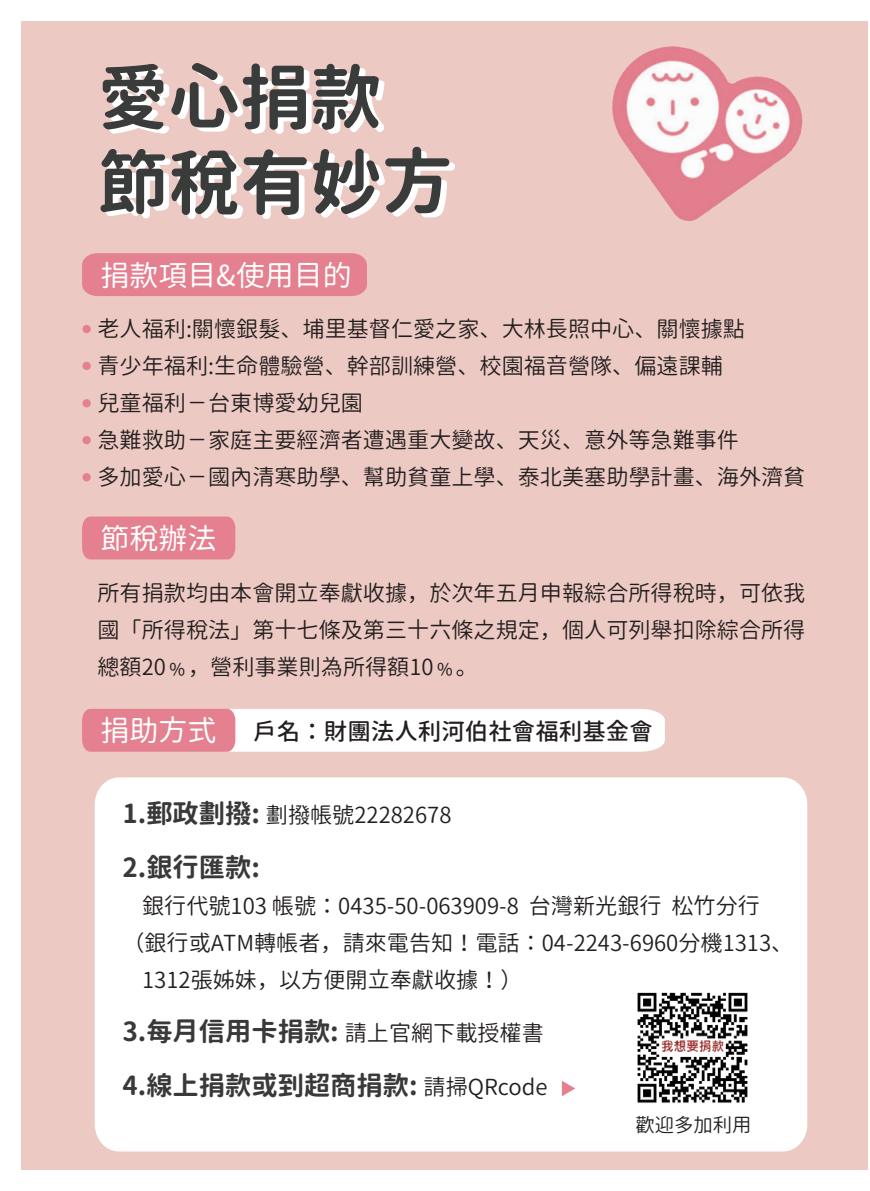
<style>
.page{position:relative;width:870px;height:1191px;background:#fff}
.page>*{position:absolute;margin:0;border:0;box-sizing:border-box;transform-origin:0 0}
.t1{font:700 71.1px/85.2px "Gen Jyuu Gothic";color:#3a3b3b}
.t2{font:28.95px "Gen Jyuu Gothic";color:#fff}
.t3{font:700 26.25px/53.6px "Gen Jyuu Gothic";color:#39393a}
.t4{font:500 23.55px "Gen Jyuu Gothic";color:#231f20}
.t5{font:22.05px/36.9px "Gen Jyuu Gothic";color:#231f20;text-align:justify}
.t6{font:19.35px "Gen Jyuu Gothic";color:#231f20}
.s1{font-weight:700;font-size:26.25px;color:#39393a}
.s2{font-weight:400;font-size:22.05px;color:#231f20}
</style>
<div class="page">
<div style="left:21px;top:21px;width:847px;height:1148px;background:#ecc9c2"></div>
<img style="left:612px;top:46px;width:191px;height:175px">
<div style="left:82px;top:253px;width:285px;height:43px;background:#e4808f"></div>
<div style="left:82px;top:516px;width:153px;height:43px;background:#e4808f"></div>
<div style="left:82px;top:325px;width:9px;height:8px;background:#e4808f;border-radius:50%"></div>
<div style="left:82px;top:362px;width:9px;height:8px;background:#e4808f;border-radius:50%"></div>
<div style="left:82px;top:436px;width:9px;height:8px;background:#e4808f;border-radius:50%"></div>
<div style="left:82px;top:473px;width:9px;height:8px;background:#e4808f;border-radius:50%"></div>
<div style="left:82px;top:399px;width:9px;height:8px;background:#e4808f;border-radius:50%"></div>
<svg style="left:82px;top:709px;width:583px;height:42px;background:#f7dde1"></svg>
<div style="left:95px;top:777px;width:712px;height:374px;background:#fff"></div>
<img style="left:635px;top:990px;width:114px;height:114px">
<svg style="left:562px;top:1080px;width:13px;height:16px"></svg>
<p class="t1" style="left:97px;top:53px;width:357px">愛心捐款節稅有妙方</p>
<p class="t2" style="left:100px;top:254px;width:253px">捐款項目&amp;使用目的</p>
<p class="t5" style="left:97px;top:310px;width:709px;text-align:left">老人福利:關懷銀髮、埔里基督仁愛之家、大林長照中心、關懷據點<br>青少年福利:生命體驗營、幹部訓練營、校園福音營隊、偏遠課輔<br>兒童福利－台東博愛幼兒園<br>急難救助－家庭主要經濟者遭遇重大變故、天災、意外等急難事件<br>多加愛心－國內清寒助學、幫助貧童上學、泰北美塞助學計畫、海外濟貧</p>
<p class="t2" style="left:100px;top:517px;width:117px">節稅辦法</p>
<p class="t5" style="left:97px;top:574px;width:709px">所有捐款均由本會開立奉獻收據，於次年五月申報綜合所得稅時，可依我國「所得稅法」第十七條及第三十六條之規定，個人可列舉扣除綜合所得總額20﹪，營利事業則為所得額10﹪。</p>
<p class="t2" style="left:100px;top:710px;width:117px">捐助方式</p>
<p class="t4" style="left:253px;top:714px;width:401px">戶名：財團法人利河伯社會福利基金會</p>
<p class="t5" style="left:122px;top:796px;width:331px"><span class="s1">1.郵政劃撥:</span> 劃撥帳號22282678</p>
<p class="t3" style="left:122px;top:840px;width:139px">2.銀行匯款:</p>
<p class="t5" style="left:142px;top:887px;width:619px">銀行代號103 帳號：0435-50-063909-8 台灣新光銀行 松竹分行</p>
<p class="t5" style="left:122px;top:923px;width:672px">（銀行或ATM轉帳者，請來電告知！電話：04-2243-6960分機1313、</p>
<p class="t5" style="left:142px;top:960px;width:382px">1312張姊妹，以方便開立奉獻收據！）</p>
<p class="t3" style="left:122px;top:1004px;width:427px">3.每月信用卡捐款: <span class="s2">請上官網下載授權書<br></span>4.線上捐款或到超商捐款: <span class="s2">請掃QRcode</span></p>
<p class="t6" style="left:635px;top:1111px;width:118px">歡迎多加利用</p>
</div>
